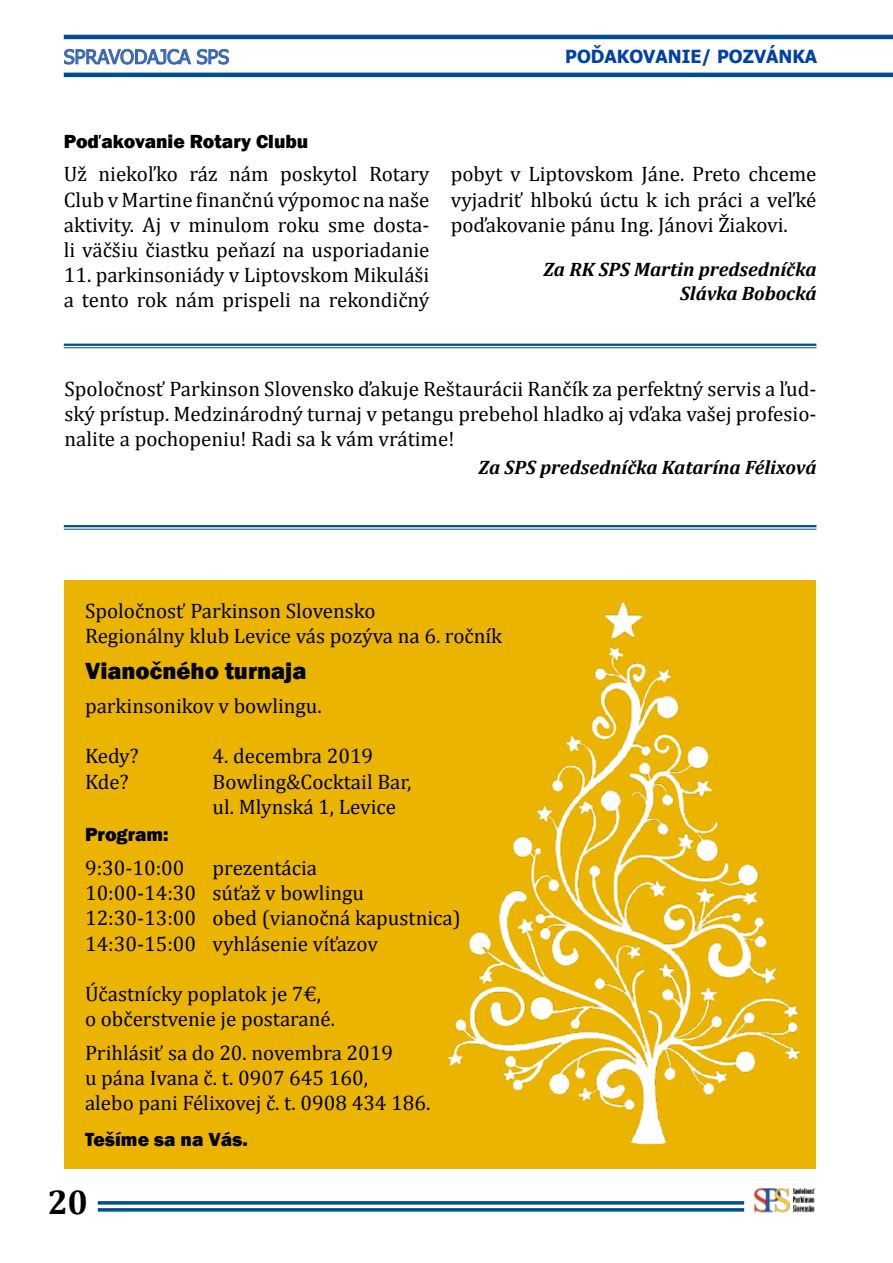
<style>
.page{position:relative;width:893px;height:1263px;background:#fff}
.page>*{position:absolute;margin:0;border:0;box-sizing:border-box;transform-origin:0 0}
.t1{font:700 34.5px "Cambria";color:#000}
.t2{font:800 24px "Franklin Gothic";color:#000}
.t3{font:21px/25.2px "Cambria";color:#000}
.t4{font:italic 700 19.5px/23.4px "Cambria";color:#000;text-align:right}
.t5{font:800 19.5px "Franklin Gothic";color:#000}
.t6{font:19.5px "Tahoma";color:#3866b0}
.t7{font:700 18px "Tahoma";color:#0042a2}
</style>
<div class="page">
<svg style="left:64px;top:49px;width:127px;height:16px"></svg>
<svg style="left:197px;top:49px;width:32px;height:16px"></svg>
<div style="left:65px;top:580px;width:751px;height:589px;background:#ebb400"></div>
<hr style="left:64px;top:344px;width:752px;height:2px;background:#004e8e">
<hr style="left:64px;top:347px;width:752px;height:1px;background:#004e8e">
<hr style="left:64px;top:525px;width:752px;height:2px;background:#004e8e">
<hr style="left:64px;top:529px;width:752px;height:1px;background:#004e8e">
<img style="left:448px;top:601px;width:353px;height:544px">
<hr style="left:98px;top:1201px;width:646px;height:3px;background:#004e8e">
<hr style="left:98px;top:1208px;width:646px;height:3px;background:#004e8e">
<img style="left:754px;top:1188px;width:62px;height:25px">
<hr style="left:64px;top:35px;width:829px;height:4px;background:#004e8e">
<hr style="left:64px;top:73px;width:829px;height:4px;background:#004e8e">
<p class="t6" style="left:64px;top:44px;width:167px">SPRAVODAJCA SPS</p>
<p class="t7" style="left:565px;top:43px;width:253px">POĎAKOVANIE/ POZVÁNKA</p>
<p class="t5" style="left:64px;top:128px;width:246px">Poďakovanie Rotary Clubu</p>
<p class="t3" style="left:64px;top:161px;width:367px;text-align:justify">Už niekoľko ráz nám poskytol Rotary Club v Martine finančnú výpomoc na naše aktivity. Aj v minulom roku sme dosta&shy;li väčšiu čiastku peňazí na usporiadanie</p>
<p class="t3" style="left:64px;top:262px;width:367px">11. parkinsoniády v Liptovskom Mikuláši a tento rok nám prispeli na rekondičný</p>
<p class="t3" style="left:451px;top:161px;width:367px;text-align:justify">pobyt v Liptovskom Jáne. Preto chceme vyjadriť hlbokú úctu k ich práci a veľké poďakovanie pánu Ing. Jánovi Žiakovi.</p>
<p class="t4" style="left:543px;top:257px;width:275px">Za RK SPS Martin predsedníčka<br>Slávka Bobocká</p>
<p class="t3" style="left:65px;top:376px;width:753px;text-align:justify">Spoločnosť Parkinson Slovensko ďakuje Reštaurácii Rančík za perfektný servis a ľud&shy;ský prístup. Medzinárodný turnaj v petangu prebehol hladko aj vďaka vašej profesio&shy;nalite a pochopeniu! Radi sa k vám vrátime!</p>
<p class="t4" style="left:479px;top:455px;width:339px">Za SPS predsedníčka Katarína Félixová</p>
<p class="t3" style="left:85px;top:598px;width:419px">Spoločnosť Parkinson Slovensko<br>Regionálny klub Levice vás pozýva na 6. ročník</p>
<p class="t2" style="left:85px;top:656px;width:223px">Vianočného turnaja</p>
<p class="t3" style="left:85px;top:693px;width:238px">parkinsonikov v bowlingu.</p>
<p class="t3" style="left:85px;top:743px;width:55px">Kedy?</p>
<p class="t3" style="left:213px;top:743px;width:162px">4. decembra 2019</p>
<p class="t3" style="left:85px;top:769px;width:45px">Kde?</p>
<p class="t3" style="left:213px;top:769px;width:200px">Bowling&amp;Cocktail Bar, ul. Mlynská 1, Levice</p>
<p class="t5" style="left:85px;top:822px;width:85px">Program:</p>
<p class="t3" style="left:85px;top:855px;width:101px">9:30-10:00</p>
<p class="t3" style="left:85px;top:855px;width:377px;text-indent:128px">prezentácia<br>10:00-14:30 súťaž v bowlingu<br>12:30-13:00 obed (vianočná kapustnica)<br>14:30-15:00 vyhlásenie víťazov</p>
<p class="t3" style="left:85px;top:981px;width:252px">Účastnícky poplatok je 7€, o občerstvenie je postarané.</p>
<p class="t3" style="left:85px;top:1040px;width:347px">Prihlásiť sa do 20. novembra 2019<br>u pána Ivana č. t. 0907 645 160,<br>alebo pani Félixovej č. t. 0908 434 186.</p>
<p class="t5" style="left:85px;top:1127px;width:164px">Tešíme sa na Vás.</p>
<h1 class="t1" style="left:48px;top:1178px;width:41px">20</h1>
</div>
